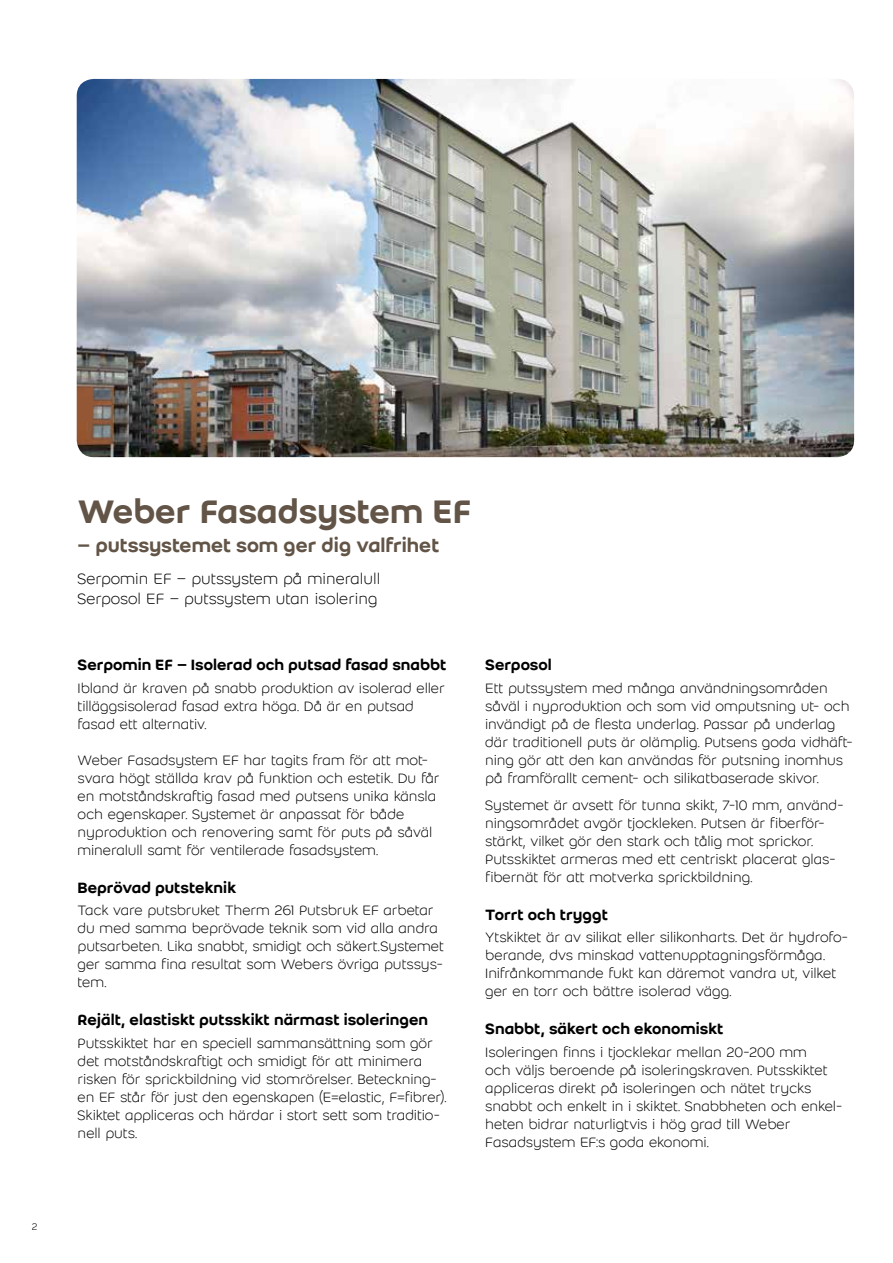
<style>
.page{position:relative;width:893px;height:1263px;background:#fff}
.page>*{position:absolute;margin:0;border:0;box-sizing:border-box;transform-origin:0 0}
.t1{font:500 36px "Weber";color:#625446}
.t2{font:500 21px "Weber";color:#625446}
.t3{font:500 16.5px "Weber";color:#000}
.t4{font:300 16.5px/19.8px "Weber";color:#000}
.t5{font:300 15px/18px "Weber";letter-spacing:-.01em;color:#000}
.t6{font:300 10.5px "Weber";color:#000}
</style>
<div class="page">
<img style="left:77px;top:79px;width:777px;height:378px">
<p class="t6" style="left:32px;top:1221px;width:7px">2</p>
<h1 class="t1" style="left:78px;top:491px;width:395px">Weber Fasadsystem EF</h1>
<h2 class="t2" style="left:78px;top:533px;width:363px">– putssystemet som ger dig valfrihet</h2>
<p class="t4" style="left:78px;top:569px;width:304px">Serpomin EF – putssystem på mineralull<br>Serposol EF – putssystem utan isolering</p>
<p class="t3" style="left:78px;top:655px;width:370px">Serpomin EF – Isolerad och putsad fasad snabbt</p>
<p class="t5" style="left:78px;top:679px;width:369px">Ibland är kraven på snabb produktion av isolerad eller tilläggsisolerad fasad extra höga. Då är en putsad fasad ett alternativ.</p>
<p class="t5" style="left:78px;top:751px;width:363px">Weber Fasadsystem EF har tagits fram för att mot&shy;svara högt ställda krav på funktion och estetik. Du får en motståndskraftig fasad med putsens unika känsla och egenskaper. Systemet är anpassat för både nyproduktion och renovering samt för puts på såväl mineralull samt för ventilerade fasadsystem.</p>
<p class="t3" style="left:78px;top:878px;width:160px">Beprövad putsteknik</p>
<p class="t5" style="left:78px;top:902px;width:368px">Tack vare putsbruket Therm 261 Putsbruk EF arbetar du med samma beprövade teknik som vid alla andra putsarbeten. Lika snabbt, smidigt och säkert.Systemet ger samma fina resultat som Webers övriga putssys&shy;tem.</p>
<p class="t3" style="left:78px;top:1010px;width:352px">Rejält, elastiskt putsskikt närmast isoleringen</p>
<p class="t5" style="left:78px;top:1034px;width:370px">Putsskiktet har en speciell sammansättning som gör det motståndskraftigt och smidigt för att minimera risken för sprickbildning vid stomrörelser. Beteckning&shy;en EF står för just den egenskapen (E=elastic, F=fibrer).<br>Skiktet appliceras och härdar i stort sett som traditio&shy;nell puts.</p>
<p class="t3" style="left:485px;top:655px;width:68px">Serposol</p>
<p class="t5" style="left:485px;top:679px;width:369px">Ett putssystem med många användningsområden såväl i nyproduktion och som vid omputsning ut- och invändigt på de flesta underlag. Passar på underlag där traditionell puts är olämplig. Putsens goda vidhäft&shy;ning gör att den kan användas för putsning inomhus på framförallt cement- och silikatbaserade skivor.</p>
<p class="t5" style="left:485px;top:796px;width:360px">Systemet är avsett för tunna skikt, 7-10 mm, använd&shy;ningsområdet avgör tjockleken. Putsen är fiberför&shy;stärkt, vilket gör den stark och tålig mot sprickor.<br>Putsskiktet armeras med ett centriskt placerat glas&shy;fibernät för att motverka sprickbildning.</p>
<p class="t3" style="left:485px;top:905px;width:124px">Torrt och tryggt</p>
<p class="t5" style="left:485px;top:929px;width:365px">Ytskiktet är av silikat eller silikonharts. Det är hydrofo&shy;berande, dvs minskad vattenupptagningsförmåga.<br>Inifrånkommande fukt kan däremot vandra ut, vilket ger en torr och bättre isolerad vägg.</p>
<p class="t3" style="left:485px;top:1019px;width:240px">Snabbt, säkert och ekonomiskt</p>
<p class="t5" style="left:485px;top:1043px;width:359px">Isoleringen finns i tjocklekar mellan 20-200 mm<br>och väljs beroende på isoleringskraven. Putsskiktet appliceras direkt på isoleringen och nätet trycks snabbt och enkelt in i skiktet. Snabbheten och enkel&shy;heten bidrar naturligtvis i hög grad till Weber Fasadsystem EF:s goda ekonomi.</p>
</div>
